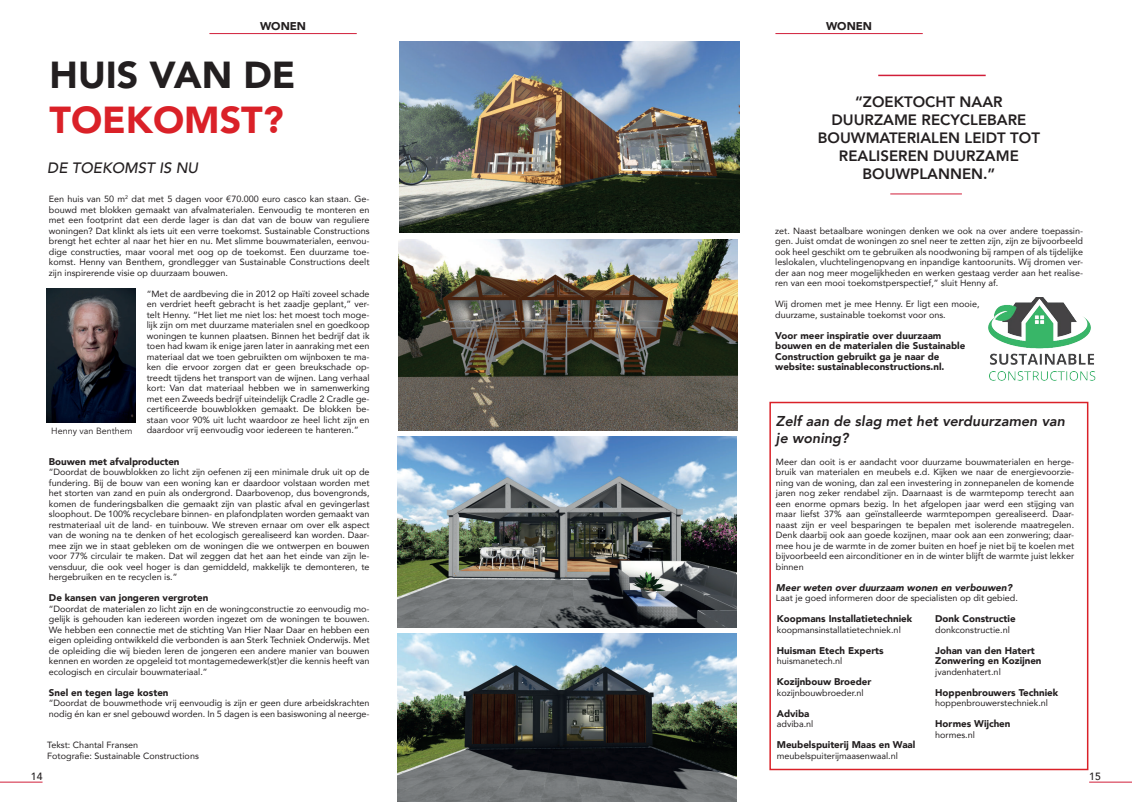
<style>
.page{position:relative;width:1132px;height:802px;background:#fff}
.page>*{position:absolute;margin:0;border:0;box-sizing:border-box;transform-origin:0 0}
.t1{font:900 37.5px "Avenir";color:#231f20}
.t2{font:900 37.5px "Avenir";color:#da2128}
.t3{font:800 15px/18px "Avenir";color:#231f20;text-align:center}
.t4{font:italic 500 15px "Avenir";color:#231f20}
.t5{font:italic 800 14.25px/17.1px "Avenir";color:#231f20}
.t6{font:900 11.25px "Avenir";color:#231f20}
.t7{font:500 10.5px "Avenir";color:#231f20}
.t8{font:900 9.75px/10.5px "Avenir";color:#231f20}
.t9{font:italic 900 9.75px "Avenir";color:#231f20}
.t10{font:9px/10.5px "Avenir";color:#231f20;text-align:justify}
.t11{font:9px "Avenir";color:#231f20}
</style>
<div class="page">
<hr style="left:0;top:781px;width:43px;height:1px;background:#d11e39">
<hr style="left:1088px;top:781px;width:43px;height:1px;background:#d11e39">
<hr style="left:209px;top:33px;width:147px;height:1px;background:#d11e39">
<hr style="left:775px;top:33px;width:147px;height:1px;background:#d11e39">
<hr style="left:878px;top:75px;width:107px;height:1px;background:#d11e39">
<hr style="left:890px;top:193px;width:71px;height:1px;background:#d11e39">
<div style="left:769px;top:402px;width:319px;height:368px;border:2px solid #da2128"></div>
<img style="left:398px;top:240px;width:339px;height:190px">
<img style="left:397px;top:436px;width:339px;height:191px">
<img style="left:397px;top:633px;width:339px;height:168px">
<img style="left:399px;top:42px;width:339px;height:191px">
<img style="left:46px;top:289px;width:89px;height:133px">
<img style="left:988px;top:297px;width:108px;height:84px">
<p class="t6" style="left:260px;top:21px;width:48px">WONEN</p>
<p class="t6" style="left:825px;top:21px;width:48px">WONEN</p>
<h1 class="t1" style="left:49px;top:59px;width:247px">HUIS VAN DE</h1>
<h1 class="t2" style="left:50px;top:104px;width:235px">TOEKOMST?</h1>
<h2 class="t4" style="left:47px;top:159px;width:152px">DE TOEKOMST IS NU</h2>
<p class="t10" style="left:49px;top:193px;width:322px">Een huis van 50 m<sup>2</sup> dat met 5 dagen voor €70.000 euro casco kan staan. Ge&shy;bouwd met blokken gemaakt van afvalmaterialen. Eenvoudig te monteren en met een footprint dat een derde lager is dan dat van de bouw van reguliere woningen? Dat klinkt als iets uit een verre toekomst. Sustainable Constructions brengt het echter al naar het hier en nu. Met slimme bouwmaterialen, eenvou&shy;dige constructies, maar vooral met oog op de toekomst. Een duurzame toe&shy;komst. Henny van Benthem, grondlegger van Sustainable Constructions deelt zijn inspirerende visie op duurzaam bouwen.</p>
<p class="t10" style="left:147px;top:288px;width:224px">“Met de aardbeving die in 2012 op Haïti zoveel schade en verdriet heeft gebracht is het zaadje geplant,” ver&shy;telt Henny. “Het liet me niet los: het moest toch moge&shy;lijk zijn om met duurzame materialen snel en goedkoop woningen te kunnen plaatsen. Binnen het bedrijf dat ik toen had kwam ik enige jaren later in aanraking met een materiaal dat we toen gebruikten om wijnboxen te ma&shy;ken die ervoor zorgen dat er geen breukschade op&shy;treedt tijdens het transport van de wijnen. Lang verhaal kort: Van dat materiaal hebben we in samenwerking met een Zweeds bedrijf uiteindelijk Cradle 2 Cradle ge&shy;certificeerde bouwblokken gemaakt. De blokken be&shy;staan voor 90% uit lucht waardoor ze heel licht zijn en daardoor vrij eenvoudig voor iedereen te hanteren.”</p>
<p class="t8" style="left:49px;top:456px;width:132px">Bouwen met afvalproducten</p>
<p class="t10" style="left:49px;top:466px;width:322px">“Doordat de bouwblokken zo licht zijn oefenen zij een minimale druk uit op de fundering. Bij de bouw van een woning kan er daardoor volstaan worden met het storten van zand en puin als ondergrond. Daarbovenop, dus bovengronds, komen de funderingsbalken die gemaakt zijn van plastic afval en gevingerlast sloophout. De 100% recyclebare binnen- en plafondplaten worden gemaakt van restmateriaal uit de land- en tuinbouw. We streven ernaar om over elk aspect van de woning na te denken of het ecologisch gerealiseerd kan worden. Daar&shy;mee zijn we in staat gebleken om de woningen die we ontwerpen en bouwen voor 77% circulair te maken. Dat wil zeggen dat het aan het einde van zijn le&shy;vensduur, die ook veel hoger is dan gemiddeld, makkelijk te demonteren, te hergebruiken en te recyclen is.”</p>
<p class="t8" style="left:49px;top:593px;width:161px">De kansen van jongeren vergroten</p>
<p class="t10" style="left:49px;top:603px;width:322px">“Doordat de materialen zo licht zijn en de woningconstructie zo eenvoudig mo&shy;gelijk is gehouden kan iedereen worden ingezet om de woningen te bouwen.<br>We hebben een connectie met de stichting Van Hier Naar Daar en hebben een eigen opleiding ontwikkeld die verbonden is aan Sterk Techniek Onderwijs. Met de opleiding die wij bieden leren de jongeren een andere manier van bouwen kennen en worden ze opgeleid tot montagemedewerk(st)er die kennis heeft van ecologisch en circulair bouwmateriaal.”</p>
<p class="t8" style="left:49px;top:688px;width:121px">Snel en tegen lage kosten</p>
<p class="t10" style="left:49px;top:697px;width:322px">“Doordat de bouwmethode vrij eenvoudig is zijn er geen dure arbeidskrachten nodig én kan er snel gebouwd worden. In 5 dagen is een basiswoning al neerge-</p>
<p class="t11" style="left:51px;top:427px;width:83px">Henny van Benthem</p>
<p class="t10" style="left:47px;top:740px;width:153px">Tekst: Chantal Fransen<br>Fotografie: Sustainable Constructions</p>
<h2 class="t3" style="left:817px;top:93px;width:223px">“ZOEKTOCHT NAAR<br>DUURZAME RECYCLEBARE<br>BOUWMATERIALEN LEIDT TOT<br>REALISEREN DUURZAME<br>BOUWPLANNEN.”</h2>
<p class="t10" style="left:775px;top:226px;width:309px">zet. Naast betaalbare woningen denken we ook na over andere toepassin&shy;gen. Juist omdat de woningen zo snel neer te zetten zijn, zijn ze bijvoorbeeld ook heel geschikt om te gebruiken als noodwoning bij rampen of als tijdelijke leslokalen, vluchtelingenopvang en inpandige kantoorunits. Wij dromen ver&shy;der aan nog meer mogelijkheden en werken gestaag verder aan het realise&shy;ren van een mooi toekomstperspectief,” sluit Henny af.</p>
<p class="t10" style="left:775px;top:298px;width:206px">Wij dromen met je mee Henny. Er ligt een mooie, duurzame, sustainable toekomst voor ons.</p>
<p class="t8" style="left:775px;top:331px;width:191px">Voor meer inspiratie over duurzaam bouwen en de materialen die Sustainable Construction gebruikt ga je naar de website: sustainableconstructions.nl.</p>
<h3 class="t5" style="left:775px;top:413px;width:290px">Zelf aan de slag met het verduurzamen van je woning?</h3>
<p class="t10" style="left:775px;top:457px;width:299px">Meer dan ooit is er aandacht voor duurzame bouwmaterialen en herge&shy;bruik van materialen en meubels e.d. Kijken we naar de energievoorzie&shy;ning van de woning, dan zal een investering in zonnepanelen de komende jaren nog zeker rendabel zijn. Daarnaast is de warmtepomp terecht aan een enorme opmars bezig. In het afgelopen jaar werd een stijging van maar liefst 37% aan geïnstalleerde warmtepompen gerealiseerd. Daar&shy;naast zijn er veel besparingen te bepalen met isolerende maatregelen.<br>Denk daarbij ook aan goede kozijnen, maar ook aan een zonwering; daar&shy;mee hou je de warmte in de zomer buiten en hoef je niet bij te koelen met bijvoorbeeld een airconditioner en in de winter blijft de warmte juist lekker binnen</p>
<p class="t9" style="left:775px;top:581px;width:238px">Meer weten over duurzaam wonen en verbouwen?</p>
<p class="t10" style="left:775px;top:592px;width:243px">Laat je goed informeren door de specialisten op dit gebied.</p>
<p class="t8" style="left:776px;top:614px;width:137px">Koopmans Installatietechniek</p>
<p class="t10" style="left:776px;top:625px;width:125px">koopmansinstallatietechniek.nl</p>
<p class="t8" style="left:776px;top:646px;width:108px">Huisman Etech Experts</p>
<p class="t10" style="left:776px;top:656px;width:67px">huismanetech.nl</p>
<p class="t8" style="left:776px;top:676px;width:96px">Kozijnbouw Broeder</p>
<p class="t10" style="left:776px;top:687px;width:88px">kozijnbouwbroeder.nl</p>
<p class="t8" style="left:776px;top:709px;width:34px">Adviba</p>
<p class="t10" style="left:776px;top:719px;width:38px">adviba.nl</p>
<p class="t8" style="left:776px;top:739px;width:140px">Meubelspuiterij Maas en Waal</p>
<p class="t10" style="left:776px;top:750px;width:122px">meubelspuiterijmaasenwaal.nl</p>
<p class="t8" style="left:934px;top:614px;width:82px">Donk Constructie</p>
<p class="t10" style="left:934px;top:625px;width:76px">donkconstructie.nl</p>
<p class="t8" style="left:934px;top:646px;width:108px">Johan van den Hatert<br>Zonwering en Kozijnen</p>
<p class="t10" style="left:934px;top:666px;width:67px">jvandenhatert.nl</p>
<p class="t8" style="left:934px;top:688px;width:124px">Hoppenbrouwers Techniek</p>
<p class="t10" style="left:934px;top:698px;width:114px">hoppenbrouwerstechniek.nl</p>
<p class="t8" style="left:934px;top:718px;width:77px">Hormes Wijchen</p>
<p class="t10" style="left:934px;top:730px;width:41px">hormes.nl</p>
<p class="t7" style="left:31px;top:770px;width:13px">14</p>
<p class="t7" style="left:1088px;top:770px;width:13px">15</p>
</div>
